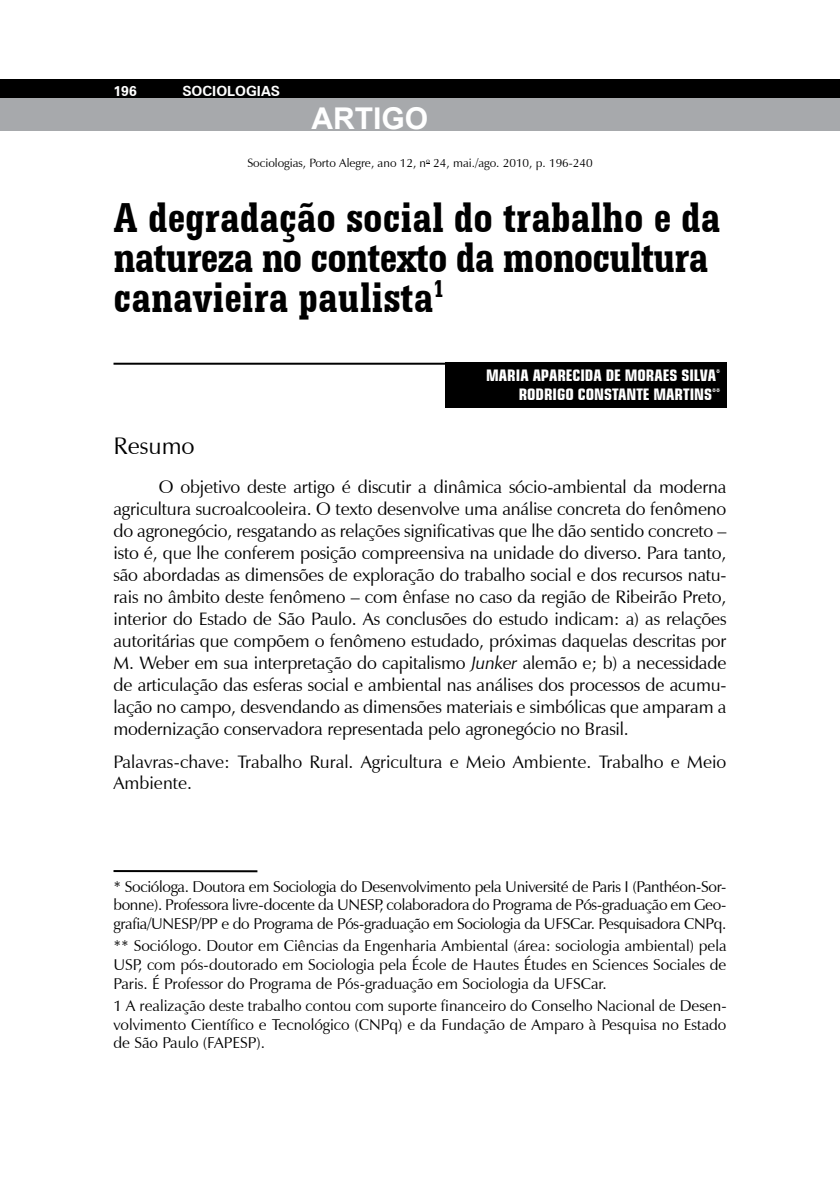
<style>
.page{position:relative;width:840px;height:1191px;background:#fff}
.page>*{position:absolute;margin:0;border:0;box-sizing:border-box;transform-origin:0 0}
.t1{font:700 condensed 44px/40px "Serifa BT";color:#000}
.t2{font:700 30px "Arial";color:#fff}
.t3{font:24px "Zapf Humanist 601 BT";color:#000}
.t4{font:18px/22px "Zapf Humanist 601 BT";color:#000;text-align:justify}
.t5{font:700 condensed 16px/19.2px "Square 721 BT";color:#fff;text-align:right}
.t6{font:15.6px/18.8px "Zapf Humanist 601 BT";color:#000;text-align:justify}
.t7{font:700 14px "Zurich BT";color:#fff}
.t8{font:12px "Zapf Humanist 601 BT";color:#000}
.s1{font-style:italic}
</style>
<div class="page">
<div style="left:0;top:79px;width:839px;height:20px;background:#000"></div>
<hr style="left:113px;top:870px;width:144px;height:2px;background:#000">
<div style="left:444px;top:363px;width:282px;height:45px;background:#000"></div>
<hr style="left:113px;top:363px;width:613px;height:2px;background:#000">
<div style="left:0;top:98px;width:839px;height:32px;background:#a7a9ac"></div>
<p class="t7" style="left:113px;top:82px;width:25px">196</p>
<p class="t7" style="left:182px;top:82px;width:99px">SOCIOLOGIAS</p>
<h2 class="t2" style="left:311px;top:98px;width:118px">ARTIGO</h2>
<p class="t8" style="left:247px;top:155px;width:346px">Sociologias, Porto Alegre, ano 12, n<sup>o</sup> 24, mai./ago. 2010, p. 196-240</p>
<h1 class="t1" style="left:113px;top:196px;width:608px">A degradação social do trabalho e da natureza no contexto da monocultura canavieira paulista<sup>1</sup></h1>
<p class="t5" style="left:486px;top:365px;width:235px">MARIA APARECIDA DE MORAES SILVA<sup>*<br></sup>RODRIGO CONSTANTE MARTINS<sup>**</sup></p>
<h3 class="t3" style="left:113px;top:431px;width:83px">Resumo</h3>
<p class="t4" style="left:113px;top:475px;width:614px;text-indent:45px">O objetivo deste artigo é discutir a dinâmica sócio-ambiental da moderna agricultura sucroalcooleira. O texto desenvolve uma análise concreta do fenômeno do agronegócio, resgatando as relações significativas que lhe dão sentido concreto – isto é, que lhe conferem posição compreensiva na unidade do diverso. Para tanto, são abordadas as dimensões de exploração do trabalho social e dos recursos natu&shy;rais no âmbito deste fenômeno – com ênfase no caso da região de Ribeirão Preto, interior do Estado de São Paulo. As conclusões do estudo indicam: a) as relações autoritárias que compõem o fenômeno estudado, próximas daquelas descritas por M. Weber em sua interpretação do capitalismo <span class="s1">Junker</span> alemão e; b) a necessidade de articulação das esferas social e ambiental nas análises dos processos de acumu&shy;lação no campo, desvendando as dimensões materiais e simbólicas que amparam a modernização conservadora representada pelo agronegócio no Brasil.</p>
<p class="t4" style="left:113px;top:751px;width:614px">Palavras-chave: Trabalho Rural. Agricultura e Meio Ambiente. Trabalho e Meio<br>Ambiente.</p>
<p class="t6" style="left:113px;top:877px;width:614px">* Socióloga. Doutora em Sociologia do Desenvolvimento pela Université de Paris I (Panthéon-Sor&shy;bonne). Professora livre-docente da UNESP, colaboradora do Programa de Pós-graduação em Geo&shy;grafia/UNESP/PP e do Programa de Pós-graduação em Sociologia da UFSCar. Pesquisadora CNPq.</p>
<p class="t6" style="left:113px;top:936px;width:614px">** Sociólogo. Doutor em Ciências da Engenharia Ambiental (área: sociologia ambiental) pela USP, com pós-doutorado em Sociologia pela École de Hautes Études en Sciences Sociales de Paris. É Professor do Programa de Pós-graduação em Sociologia da UFSCar.</p>
<p class="t6" style="left:113px;top:996px;width:614px">1 A realização deste trabalho contou com suporte financeiro do Conselho Nacional de Desen&shy;volvimento Científico e Tecnológico (CNPq) e da Fundação de Amparo à Pesquisa no Estado de São Paulo (FAPESP).</p>
</div>
